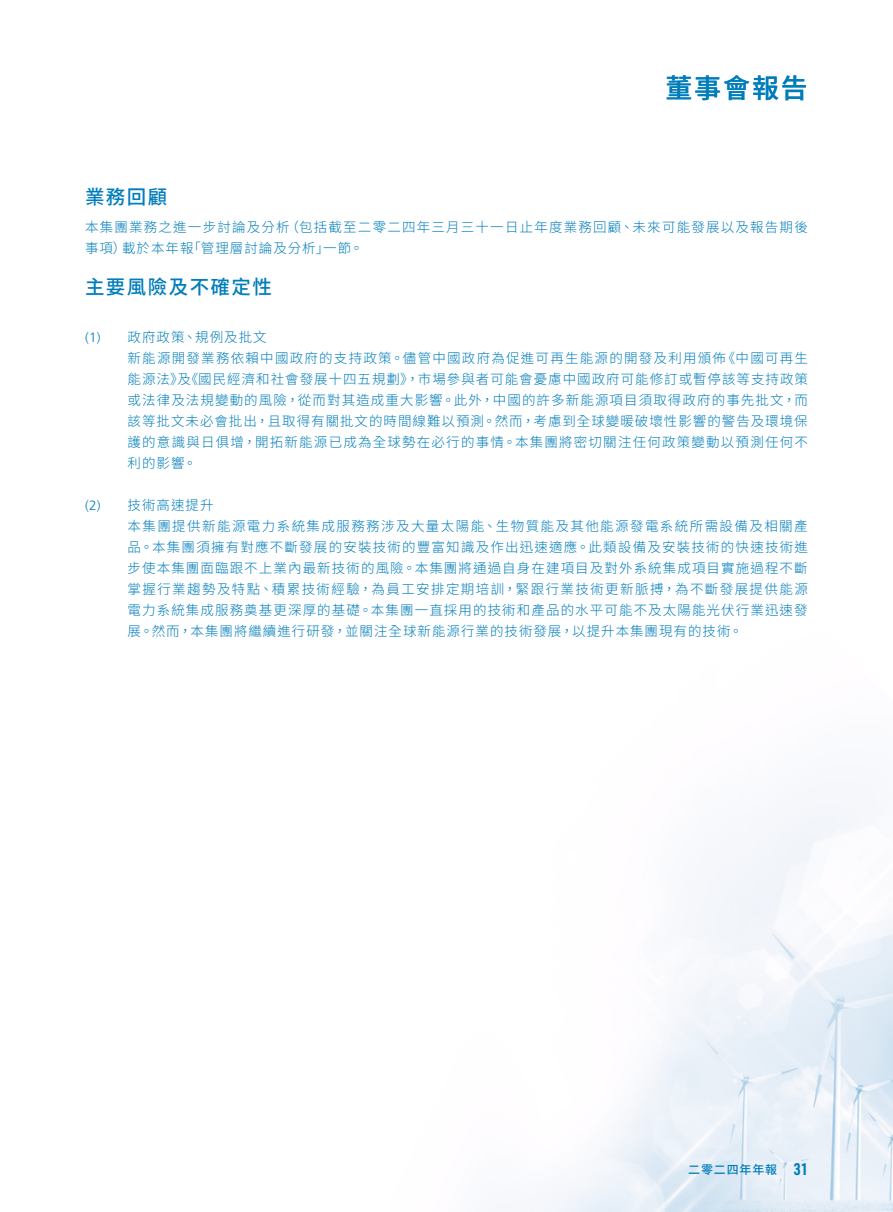
<style>
.page{position:relative;width:893px;height:1212px;background:#fff}
.page>*{position:absolute;margin:0;border:0;box-sizing:border-box;transform-origin:0 0}
.t1{font:500 27px "Source Han Sans TC";letter-spacing:.07em;color:#007dbb}
.Heading_1{font:500 19.5px "Source Han Sans TC";letter-spacing:.075em;color:#007dbb}
.Body_Text{font:300 13.5px/21px "Source Han Sans TC";letter-spacing:.09em;color:#007dbb;text-align:justify}
.t2{font:500 12px "Source Han Sans TC";letter-spacing:.07em;color:#007dbb}
.s1{font-family:"Frutiger LT Std"}
.s2{font-family:"URWDIN Cond";font-weight:700;font-size:16.5px}
</style>
<div class="page">
<img style="left:531px;top:798px;width:362px;height:414px">
<h1 class="t1" style="left:665px;top:73px;width:144px">董事會報告</h1>
<p class="Heading_1" style="left:85px;top:186px;width:84px">業務回顧</p>
<p class="Body_Text" style="left:85px;top:216px;width:724px">本集團業務之進一步討論及分析（包括截至二零二四年三月三十一日止年度業務回顧、未來可能發展以及報告期後事項）載於本年報「管理層討論及分析」一節。</p>
<p class="Heading_1" style="left:85px;top:276px;width:188px">主要風險及不確定性</p>
<p class="Body_Text" style="left:85px;top:327px;width:183px"><span class="s1">(1)</span> 政府政策、規例及批文</p>
<p class="Body_Text" style="left:128px;top:348px;width:682px">新能源開發業務依賴中國政府的支持政策。儘管中國政府為促進可再生能源的開發及利用頒佈《中國可再生能源法》及《國民經濟和社會發展十四五規劃》，市場參與者可能會憂慮中國政府可能修訂或暫停該等支持政策或法律及法規變動的風險，從而對其造成重大影響。此外，中國的許多新能源項目須取得政府的事先批文，而該等批文未必會批出，且取得有關批文的時間線難以預測。然而，考慮到全球變暖破壞性影響的警告及環境保護的意識與日俱增，開拓新能源已成為全球勢在必行的事情。本集團將密切關注任何政策變動以預測任何不利的影響。</p>
<p class="Body_Text" style="left:85px;top:495px;width:130px"><span class="s1">(2)</span> 技術高速提升</p>
<p class="Body_Text" style="left:128px;top:516px;width:682px">本集團提供新能源電力系統集成服務務涉及大量太陽能、生物質能及其他能源發電系統所需設備及相關產品。本集團須擁有對應不斷發展的安裝技術的豐富知識及作出迅速適應。此類設備及安裝技術的快速技術進步使本集團面臨跟不上業內最新技術的風險。本集團將通過自身在建項目及對外系統集成項目實施過程不斷掌握行業趨勢及特點、積累技術經驗，為員工安排定期培訓，緊跟行業技術更新脈搏，為不斷發展提供能源電力系統集成服務奠基更深厚的基礎。本集團一直採用的技術和產品的水平可能不及太陽能光伏行業迅速發展。然而，本集團將繼續進行研發，並關注全球新能源行業的技術發展，以提升本集團現有的技術。</p>
<p class="t2" style="left:688px;top:1162px;width:121px">二零二四年年報 <span class="s2">31</span></p>
</div>
